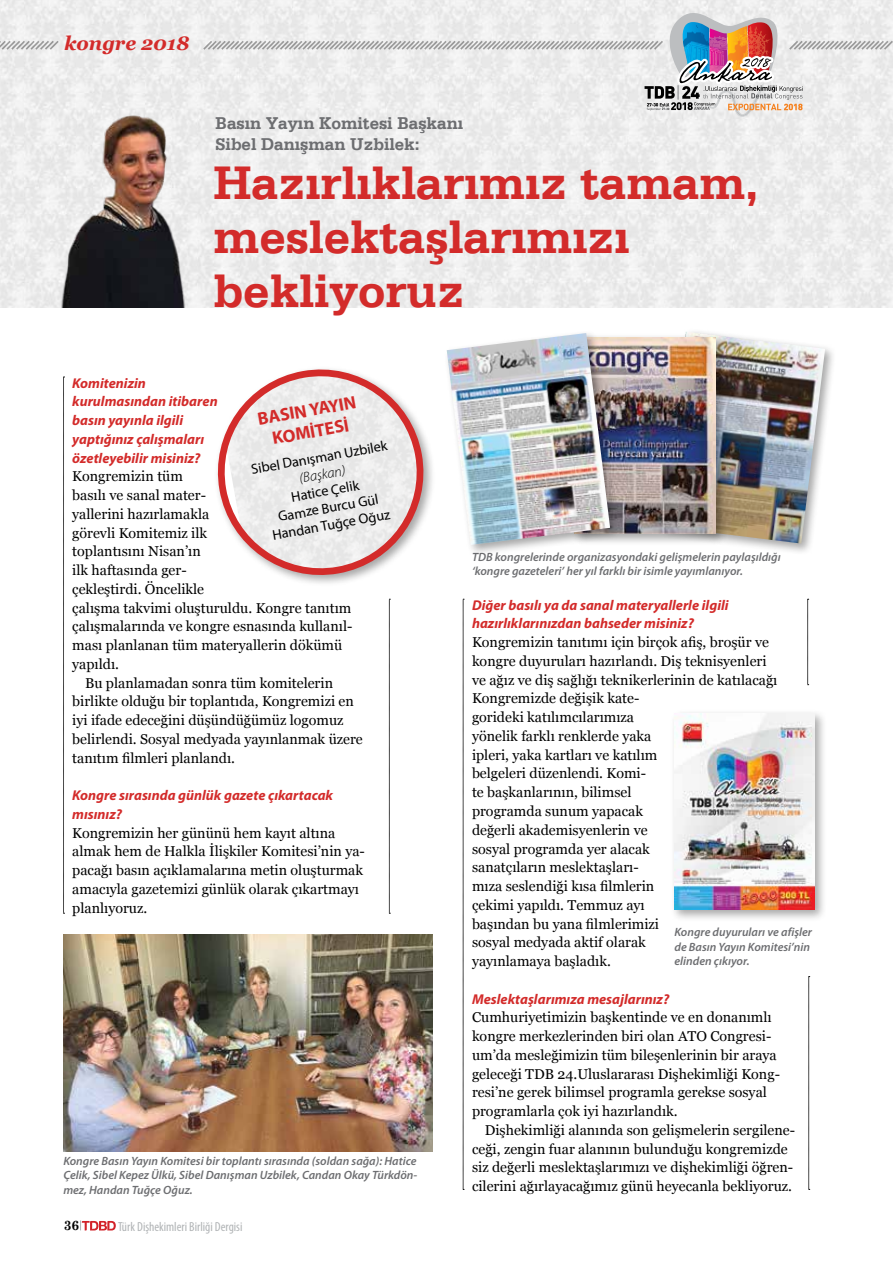
<style>
.page{position:relative;width:893px;height:1263px;background:#fff}
.page>*{position:absolute;margin:0;border:0;box-sizing:border-box;transform-origin:0 0}
.t1{font:700 49.5px/54px "Serifa BT";color:#d32b2a}
.t2{font:italic 700 19.5px "Georgia";letter-spacing:-.005em;color:#d32b2a}
.t3{font:700 18px/21px "Serifa BT";color:#6d6e71}
.t4{font:700 18px/21.6px "Myriad Pro";color:#d32b2a;text-align:center}
.t5{font:14.25px/18.8px "Georgia";color:#000}
.t6{font:italic 700 14.25px/18.8px "Myriad Pro";color:#d32b2a}
.t7{font:14.25px/17.1px "Myriad Pro";color:#000;text-align:center}
.t8{font:italic 300 14.25px "Myriad Pro";color:#000}
.t9{font:700 13.5px "Century Schoolbook";color:#000}
.t10{font:condensed 13.05px "Myriad Pro";color:#b1b4b6}
.t11{font:italic 600 12px/14.4px "Myriad Pro";color:#6d6e71}
</style>
<div class="page">
<svg style="left:63px;top:377px;width:2px;height:537px"></svg>
<svg style="left:389px;top:599px;width:1px;height:315px"></svg>
<svg style="left:463px;top:599px;width:1px;height:591px"></svg>
<svg style="left:807px;top:599px;width:2px;height:86px"></svg>
<svg style="left:808px;top:976px;width:2px;height:214px"></svg>
<svg style="left:0;top:39px;width:60px;height:13px"></svg>
<svg style="left:80px;top:1220px;width:36px;height:10px"></svg>
<img style="left:63px;top:934px;width:370px;height:218px">
<div style="left:214px;top:366px;width:222px;height:221px;background:#000;opacity:.35"></div>
<svg style="left:214px;top:366px;width:214px;height:214px"></svg>
<img style="left:53px;top:102px;width:141px;height:205px">
<div style="left:658px;top:328px;width:179px;height:228px;background:#000;opacity:.35"></div>
<img style="left:662px;top:332px;width:163px;height:212px">
<div style="left:571px;top:333px;width:157px;height:213px;background:#000;opacity:.35"></div>
<img style="left:622px;top:337px;width:93px;height:197px">
<div style="left:443px;top:330px;width:179px;height:227px;background:#000;opacity:.35"></div>
<img style="left:447px;top:333px;width:163px;height:212px">
<div style="left:670px;top:709px;width:157px;height:213px;background:#000;opacity:.34"></div>
<img style="left:674px;top:713px;width:140px;height:196px">
<svg style="left:201px;top:13px;width:692px;height:103px"></svg>
<h2 class="t2" style="left:64px;top:32px;width:127px">kongre 2018</h2>
<p class="t3" style="left:216px;top:112px;width:249px">Basın Yayın Komitesi Başkanı<br>Sibel Danışman Uzbilek:</p>
<h1 class="t1" style="left:213px;top:155px;width:547px">Hazırlıklarımız tamam, meslektaşlarımızı bekliyoruz</h1>
<p class="t6" style="left:72px;top:373px;width:147px">Komitenizin kurulmasından itibaren basın yayınla ilgili yaptığınız çalışmaları özetleyebilir misiniz?</p>
<p class="t5" style="left:72px;top:467px;width:282px">Kongremizin tüm<br>basılı ve sanal mater-<br>yallerini hazırlamakla<br>görevli Komitemiz ilk<br>toplantısını Nisan’ın<br>ilk haftasında ger-<br>çekleştirdi. Öncelikle<br>çalışma takvimi oluşturuldu. Kongre tanıtım çalışmalarında ve kongre esnasında kullanıl&shy;ması planlanan tüm materyallerin dökümü yapıldı.</p>
<p class="t5" style="left:72px;top:673px;width:292px;text-indent:13px">Bu planlamadan sonra tüm komitelerin birlikte olduğu bir toplantıda, Kongremizi en iyi ifade edeceğini düşündüğümüz logomuz belirlendi. Sosyal medyada yayınlanmak üzere tanıtım filmleri planlandı.</p>
<p class="t6" style="left:72px;top:785px;width:262px">Kongre sırasında günlük gazete çıkartacak mısınız?</p>
<p class="t5" style="left:72px;top:823px;width:294px">Kongremizin her gününü hem kayıt altına almak hem de Halkla İlişkiler Komitesi’nin ya&shy;pacağı basın açıklamalarına metin oluşturmak amacıyla gazetemizi günlük olarak çıkartmayı planlıyoruz.</p>
<p class="t4" style="left:256px;top:408px;width:101px;rotate:-10deg">BASIN YAYIN<br>KOMİTESİ</p>
<p class="t7" style="left:250px;top:461px;width:139px;rotate:-10deg">Sibel Danışman Uzbilek</p>
<p class="t8" style="left:298px;top:470px;width:48px;rotate:-10deg">(Başkan)</p>
<p class="t7" style="left:265px;top:493px;width:121px;rotate:-10deg">Hatice Çelik<br>Gamze Burcu Gül<br>Handan Tuğçe Oğuz</p>
<p class="t11" style="left:63px;top:1153px;width:355px;text-align:justify">Kongre Basın Yayın Komitesi bir toplantı sırasında (soldan sağa): Hatice Çelik, Sibel Kepez Ülkü, Sibel Danışman Uzbilek, Candan Okay Türkdön&shy;mez, Handan Tuğçe Oğuz.</p>
<p class="t9" style="left:64px;top:1215px;width:17px">36</p>
<p class="t10" style="left:118px;top:1218px;width:126px">Türk Dişhekimleri Birliği Dergisi</p>
<p class="t11" style="left:472px;top:549px;width:310px">TDB kongrelerinde organizasyondaki gelişmelerin paylaşıldığı ‘kongre gazeteleri’ her yıl farklı bir isimle yayımlanıyor.</p>
<p class="t6" style="left:472px;top:595px;width:258px">Diğer basılı ya da sanal materyallerle ilgili hazırlıklarınızdan bahseder misiniz?</p>
<p class="t5" style="left:472px;top:633px;width:307px">Kongremizin tanıtımı için birçok afiş, broşür ve kongre duyuruları hazırlandı. Diş teknisyenleri ve ağız ve diş sağlığı teknikerlerinin de katılacağı<br>Kongremizde değişik kate-<br>gorideki katılımcılarımıza<br>yönelik farklı renklerde yaka<br>ipleri, yaka kartları ve katılım<br>belgeleri düzenlendi. Komi-<br>te başkanlarının, bilimsel<br>programda sunum yapacak<br>değerli akademisyenlerin ve<br>sosyal programda yer alacak<br>sanatçıların meslektaşları-<br>mıza seslendiği kısa filmlerin<br>çekimi yapıldı. Temmuz ayı<br>başından bu yana filmlerimizi<br>sosyal medyada aktif olarak<br>yayınlamaya başladık.</p>
<p class="t6" style="left:472px;top:989px;width:199px">Meslektaşlarımıza mesajlarınız?</p>
<p class="t5" style="left:472px;top:1008px;width:309px">Cumhuriyetimizin başkentinde ve en donanımlı kongre merkezlerinden biri olan ATO Congresi&shy;um’da mesleğimizin tüm bileşenlerinin bir araya geleceği TDB 24.Uluslararası Dişhekimliği Kong&shy;resi’ne gerek bilimsel programla gerekse sosyal programlarla çok iyi hazırlandık.</p>
<p class="t5" style="left:472px;top:1120px;width:325px;text-indent:13px">Dişhekimliği alanında son gelişmelerin sergilene&shy;ceği, zengin fuar alanının bulunduğu kongremizde siz değerli meslektaşlarımızı ve dişhekimliği öğren&shy;cilerini ağırlayacağımız günü heyecanla bekliyoruz.</p>
<p class="t11" style="left:674px;top:925px;width:139px">Kongre duyuruları ve afişler de Basın Yayın Komitesi’nin elinden çıkıyor.</p>
</div>
